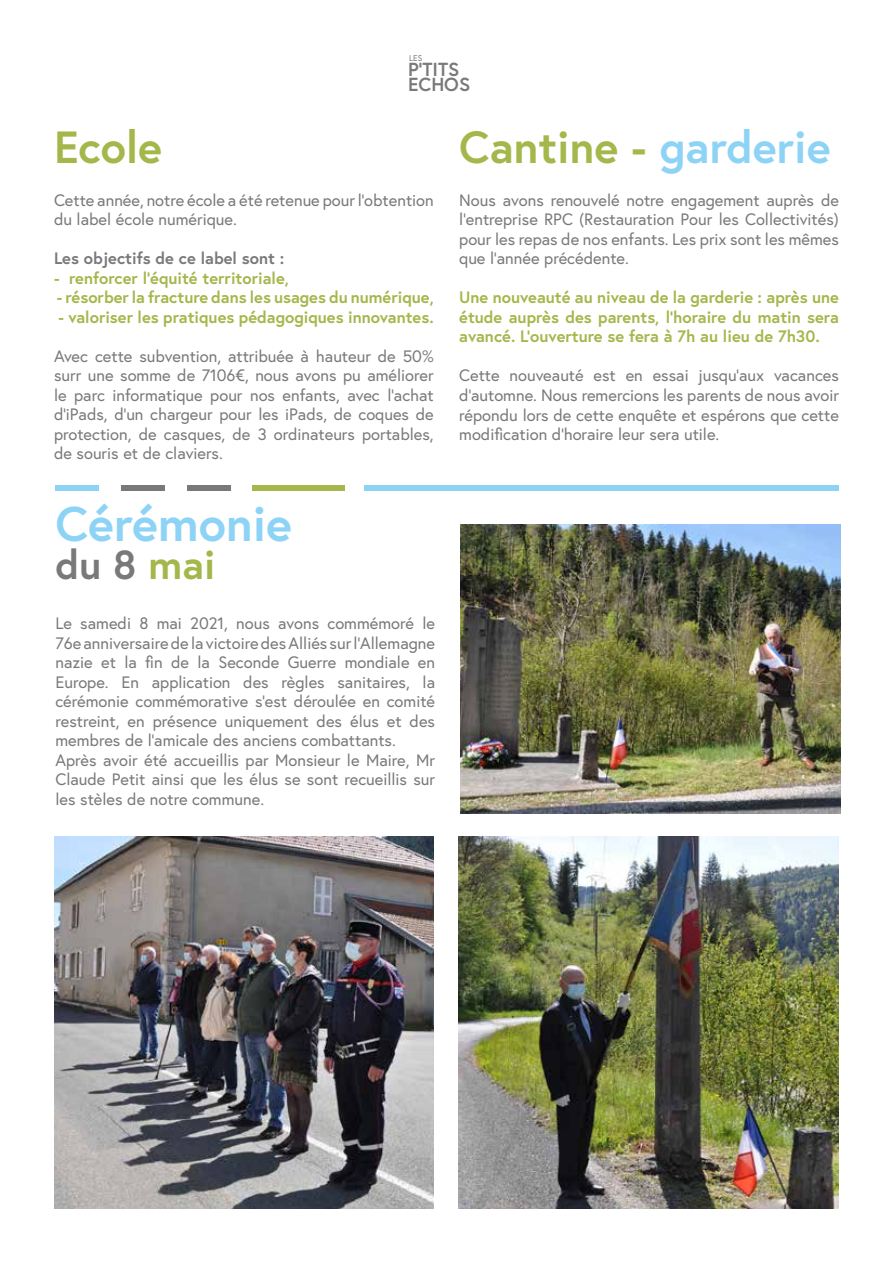
<style>
.page{position:relative;width:893px;height:1263px;background:#fff}
.page>*{position:absolute;margin:0;border:0;box-sizing:border-box;transform-origin:0 0}
.t1{font:700 48.6px "Europa";color:#8dd3f6}
.t2{font:700 45px "Europa";color:#a4b74b}
.t3{font:700 40.5px "Europa";color:#797979}
.t4{font:700 18.9px/15.5px "Europa";color:#797979}
.t5{font:16.5px/19.5px "Europa";color:#797979;text-align:justify}
.t6{font:700 16.5px/19.5px "Europa";color:#a4b74b;text-align:justify}
.t7{font:700 16.5px "Europa";color:#797979}
.t8{font:8.4px "Europa";color:#797979}
.s1{color:#a4b74b}
.s2{color:#8dd3f6}
</style>
<div class="page">
<img style="left:461px;top:524px;width:379px;height:289px">
<img style="left:54px;top:836px;width:380px;height:373px">
<img style="left:459px;top:836px;width:380px;height:373px">
<div style="left:365px;top:485px;width:474px;height:5px;background:#8dd3f6"></div>
<div style="left:252px;top:485px;width:93px;height:5px;background:#a4b74b"></div>
<div style="left:187px;top:485px;width:43px;height:5px;background:#797979"></div>
<div style="left:121px;top:485px;width:44px;height:5px;background:#797979"></div>
<div style="left:55px;top:485px;width:44px;height:5px;background:#8dd3f6"></div>
<p class="t8" style="left:409px;top:52px;width:15px">LES</p>
<p class="t4" style="left:408px;top:61px;width:64px">P’TITS<br>ECHOS</p>
<h2 class="t2" style="left:54px;top:116px;width:110px">Ecole</h2>
<p class="t5" style="left:54px;top:190px;width:381px">Cette année, notre école a été retenue pour l’obtention du label école numérique.</p>
<p class="t7" style="left:54px;top:247px;width:232px">Les objectifs de ce label sont :</p>
<p class="t6" style="left:54px;top:268px;width:236px">- renforcer l’équité territoriale,</p>
<p class="t6" style="left:57px;top:287px;width:378px">- résorber la fracture dans les usages du numérique,</p>
<p class="t6" style="left:58px;top:307px;width:377px">- valoriser les pratiques pédagogiques innovantes.</p>
<p class="t5" style="left:54px;top:346px;width:381px">Avec cette subvention, attribuée à hauteur de 50% surr une somme de 7106€, nous avons pu améliorer le parc informatique pour nos enfants, avec l’achat d’iPads, d’un chargeur pour les iPads, de coques de protection, de casques, de 3 ordinateurs portables, de souris et de claviers.</p>
<h1 class="t1" style="left:55px;top:491px;width:238px">Cérémonie</h1>
<h3 class="t3" style="left:55px;top:537px;width:161px">du 8 <span class="s1">mai</span></h3>
<p class="t5" style="left:55px;top:613px;width:381px;text-align:left">Le samedi 8 mai 2021, nous avons commémoré le 76e anniversaire de la victoire des Alliés sur l’Allemagne nazie et la fin de la Seconde Guerre mondiale en Europe. En application des règles sanitaires, la cérémonie commémorative s’est déroulée en comité restreint, en présence uniquement des élus et des membres de l’amicale des anciens combattants.<br>Après avoir été accueillis par Monsieur le Maire, Mr Claude Petit ainsi que les élus se sont recueillis sur les stèles de notre commune.</p>
<h2 class="t2" style="left:459px;top:116px;width:373px">Cantine - <span class="s2">garderie</span></h2>
<p class="t5" style="left:459px;top:190px;width:381px">Nous avons renouvelé notre engagement auprès de l’entreprise RPC (Restauration Pour les Collectivités) pour les repas de nos enfants. Les prix sont les mêmes que l’année précédente.</p>
<p class="t6" style="left:459px;top:287px;width:381px">Une nouveauté au niveau de la garderie : après une étude auprès des parents, l’horaire du matin sera avancé. L’ouverture se fera à 7h au lieu de 7h30.</p>
<p class="t5" style="left:459px;top:366px;width:381px">Cette nouveauté est en essai jusqu’aux vacances d’automne. Nous remercions les parents de nous avoir répondu lors de cette enquête et espérons que cette modification d’horaire leur sera utile.</p>
</div>
